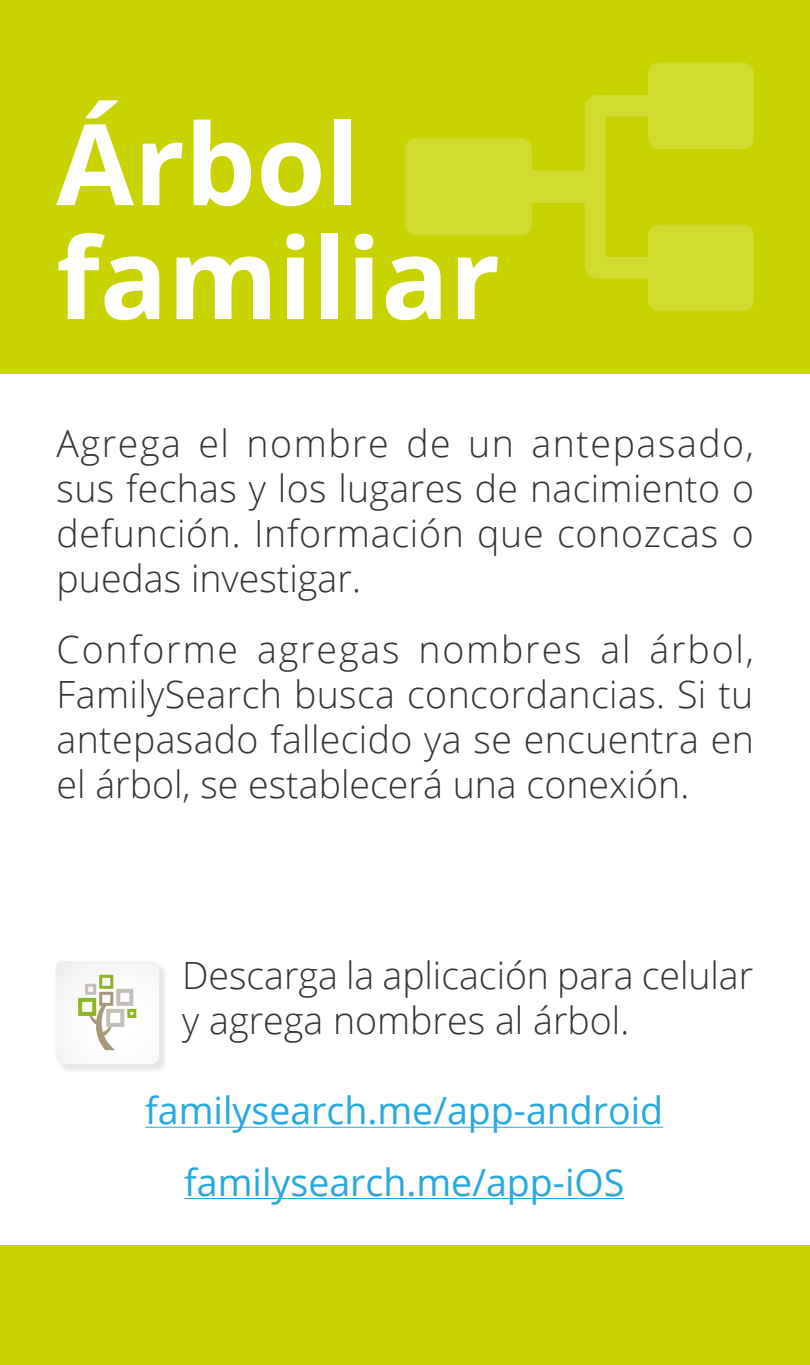
<style>
.page{position:relative;width:810px;height:1365px;background:#fff}
.page>*{position:absolute;margin:0;border:0;box-sizing:border-box;transform-origin:0 0}
.t1{font:700 112.5px/114px "Open Sans";color:#fff}
.Cuerpo_texto{font:300 37.5px/45px "Open Sans";color:#343432;text-align:justify}
.Cuerpo_texto-2{font:37.5px "Open Sans";color:#25a9e1}
</style>
<div class="page">
<div style="left:0;top:0;width:810px;height:374px;background:#c8d300"></div>
<div style="left:0;top:1245px;width:810px;height:120px;background:#c8d300"></div>
<svg style="left:405px;top:63px;width:349px;height:248px"></svg>
<hr style="left:145px;top:1127px;width:518px;height:1px;background:#25a9e1">
<hr style="left:184px;top:1198px;width:440px;height:1px;background:#25a9e1">
<div style="left:57px;top:962px;width:112px;height:112px;background:#000;opacity:.1"></div>
<svg style="left:56px;top:961px;width:103px;height:103px"></svg>
<p class="t1" style="left:56px;top:104px;width:445px">Árbol familiar</p>
<p class="Cuerpo_texto" style="left:57px;top:420px;width:699px">Agrega el nombre de un antepasado, sus fechas y los lugares de nacimiento o defunción. Información que conozcas o puedas investigar.</p>
<p class="Cuerpo_texto" style="left:57px;top:626px;width:699px">Conforme agregas nombres al árbol, FamilySearch busca concordancias. Si tu antepasado fallecido ya se encuentra en el árbol, se establecerá una conexión.</p>
<p class="Cuerpo_texto" style="left:182px;top:952px;width:573px">Descarga la aplicación para celular y agrega nombres al árbol.</p>
<p class="Cuerpo_texto-2" style="left:145px;top:1085px;width:520px">familysearch.me/app-android</p>
<p class="Cuerpo_texto-2" style="left:184px;top:1156px;width:442px">familysearch.me/app-iOS</p>
</div>
